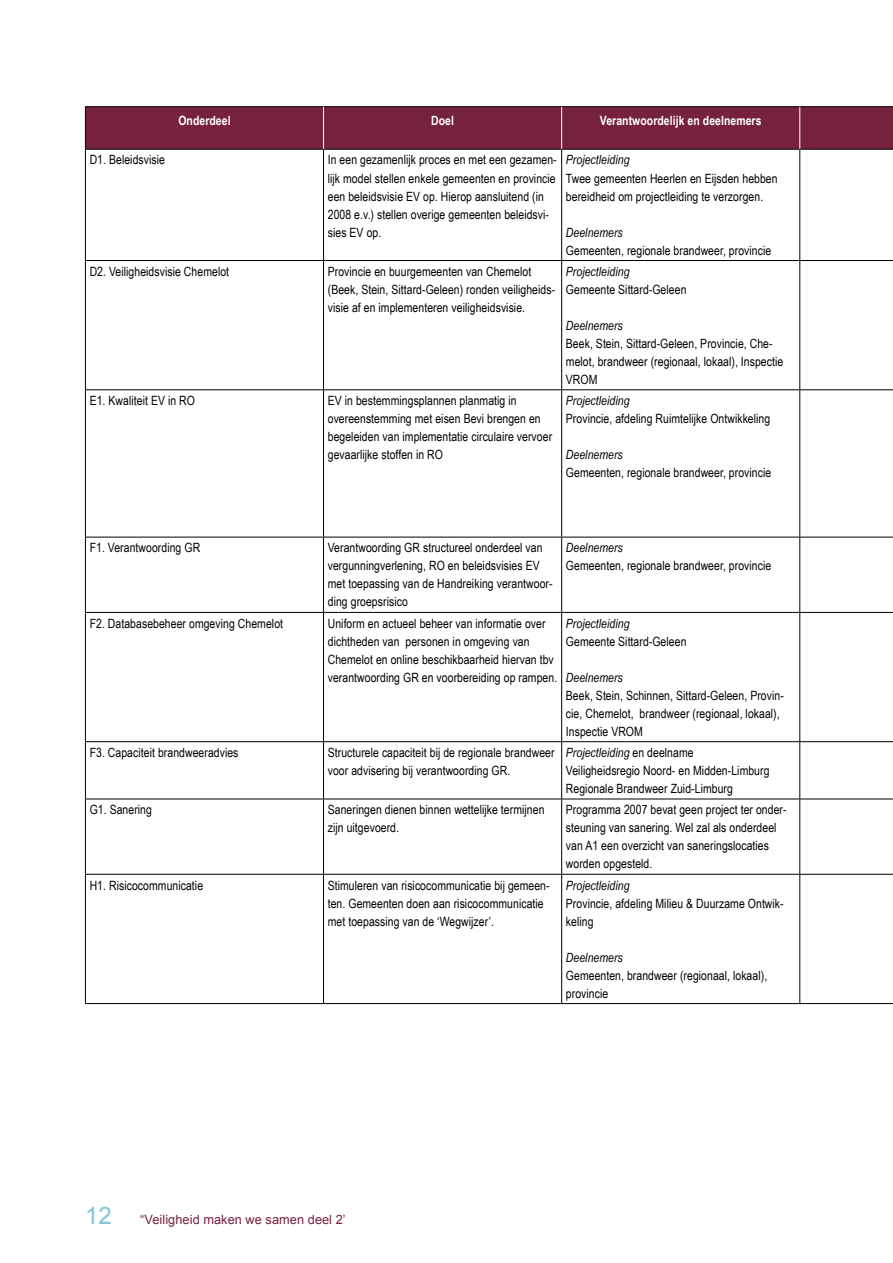
<style>
.page{position:relative;width:893px;height:1263px;background:#fff}
.page>*{position:absolute;margin:0;border:0;box-sizing:border-box;transform-origin:0 0}
.t1{font:12.75px/18px "Arial Narrow";letter-spacing:.005em;color:#000}
.t2{font:italic 12.75px "Arial Narrow";letter-spacing:.005em;color:#000}
.t3{font:700 12.75px "Arial Narrow";letter-spacing:.005em;color:#fff}
.t4{font:12.75px "Arial";letter-spacing:.005em;color:#76223c}
.s1{font-style:italic}
.s2{font-size:24px;color:#81c6d8}
</style>
<div class="page">
<div style="left:86px;top:107px;width:807px;height:42px;background:#76223c"></div>
<hr style="left:85px;top:150px;width:1px;height:110px;background:#000">
<hr style="left:323px;top:150px;width:1px;height:110px;background:#000">
<hr style="left:561px;top:150px;width:1px;height:110px;background:#000">
<hr style="left:799px;top:150px;width:1px;height:110px;background:#000">
<hr style="left:85px;top:260px;width:239px;height:1px;background:#000">
<hr style="left:85px;top:261px;width:1px;height:128px;background:#000">
<hr style="left:324px;top:260px;width:238px;height:1px;background:#000">
<hr style="left:323px;top:261px;width:1px;height:128px;background:#000">
<hr style="left:562px;top:260px;width:238px;height:1px;background:#000">
<hr style="left:561px;top:261px;width:1px;height:128px;background:#000">
<hr style="left:800px;top:260px;width:93px;height:1px;background:#000">
<hr style="left:799px;top:261px;width:1px;height:128px;background:#000">
<hr style="left:85px;top:389px;width:239px;height:1px;background:#000">
<hr style="left:85px;top:390px;width:1px;height:147px;background:#000">
<hr style="left:324px;top:389px;width:238px;height:1px;background:#000">
<hr style="left:323px;top:390px;width:1px;height:147px;background:#000">
<hr style="left:562px;top:389px;width:238px;height:1px;background:#000">
<hr style="left:561px;top:390px;width:1px;height:147px;background:#000">
<hr style="left:800px;top:389px;width:93px;height:1px;background:#000">
<hr style="left:799px;top:390px;width:1px;height:147px;background:#000">
<hr style="left:85px;top:537px;width:239px;height:1px;background:#000">
<hr style="left:85px;top:537px;width:1px;height:75px;background:#000">
<hr style="left:324px;top:537px;width:238px;height:1px;background:#000">
<hr style="left:323px;top:537px;width:1px;height:75px;background:#000">
<hr style="left:562px;top:537px;width:238px;height:1px;background:#000">
<hr style="left:561px;top:537px;width:1px;height:75px;background:#000">
<hr style="left:800px;top:537px;width:93px;height:1px;background:#000">
<hr style="left:799px;top:537px;width:1px;height:75px;background:#000">
<hr style="left:85px;top:612px;width:239px;height:1px;background:#000">
<hr style="left:85px;top:613px;width:1px;height:128px;background:#000">
<hr style="left:324px;top:612px;width:238px;height:1px;background:#000">
<hr style="left:323px;top:613px;width:1px;height:128px;background:#000">
<hr style="left:562px;top:612px;width:238px;height:1px;background:#000">
<hr style="left:561px;top:613px;width:1px;height:128px;background:#000">
<hr style="left:800px;top:612px;width:93px;height:1px;background:#000">
<hr style="left:799px;top:613px;width:1px;height:128px;background:#000">
<hr style="left:85px;top:741px;width:239px;height:1px;background:#000">
<hr style="left:85px;top:742px;width:1px;height:57px;background:#000">
<hr style="left:324px;top:741px;width:238px;height:1px;background:#000">
<hr style="left:323px;top:742px;width:1px;height:57px;background:#000">
<hr style="left:562px;top:741px;width:238px;height:1px;background:#000">
<hr style="left:561px;top:742px;width:1px;height:57px;background:#000">
<hr style="left:800px;top:741px;width:93px;height:1px;background:#000">
<hr style="left:799px;top:742px;width:1px;height:57px;background:#000">
<hr style="left:85px;top:799px;width:239px;height:1px;background:#000">
<hr style="left:85px;top:799px;width:1px;height:75px;background:#000">
<hr style="left:324px;top:799px;width:238px;height:1px;background:#000">
<hr style="left:323px;top:799px;width:1px;height:75px;background:#000">
<hr style="left:562px;top:799px;width:238px;height:1px;background:#000">
<hr style="left:561px;top:799px;width:1px;height:75px;background:#000">
<hr style="left:800px;top:799px;width:93px;height:1px;background:#000">
<hr style="left:799px;top:799px;width:1px;height:75px;background:#000">
<hr style="left:85px;top:106px;width:239px;height:1px;background:#000">
<hr style="left:85px;top:107px;width:1px;height:42px;background:#000">
<hr style="left:324px;top:106px;width:238px;height:1px;background:#000">
<hr style="left:562px;top:106px;width:238px;height:1px;background:#000">
<hr style="left:800px;top:106px;width:93px;height:1px;background:#000">
<hr style="left:85px;top:149px;width:239px;height:1px;background:#000">
<hr style="left:324px;top:149px;width:238px;height:1px;background:#000">
<hr style="left:562px;top:149px;width:238px;height:1px;background:#000">
<hr style="left:800px;top:149px;width:93px;height:1px;background:#000">
<hr style="left:85px;top:874px;width:239px;height:1px;background:#000">
<hr style="left:85px;top:875px;width:1px;height:128px;background:#000">
<hr style="left:324px;top:874px;width:238px;height:1px;background:#000">
<hr style="left:323px;top:875px;width:1px;height:128px;background:#000">
<hr style="left:562px;top:874px;width:238px;height:1px;background:#000">
<hr style="left:561px;top:875px;width:1px;height:128px;background:#000">
<hr style="left:800px;top:874px;width:93px;height:1px;background:#000">
<hr style="left:799px;top:875px;width:1px;height:128px;background:#000">
<hr style="left:85px;top:1003px;width:239px;height:1px;background:#000">
<hr style="left:324px;top:1003px;width:238px;height:1px;background:#000">
<hr style="left:562px;top:1003px;width:238px;height:1px;background:#000">
<hr style="left:800px;top:1003px;width:93px;height:1px;background:#000">
<hr style="left:323px;top:107px;width:1px;height:42px;background:#fff">
<hr style="left:561px;top:107px;width:1px;height:42px;background:#fff">
<hr style="left:799px;top:107px;width:1px;height:42px;background:#fff">
<p class="t3" style="left:178px;top:113px;width:54px">Onderdeel</p>
<p class="t3" style="left:431px;top:113px;width:24px">Doel</p>
<p class="t3" style="left:600px;top:113px;width:163px">Verantwoordelijk en deelnemers</p>
<p class="t1" style="left:90px;top:151px;width:77px">D1. Beleidsvisie</p>
<p class="t1" style="left:328px;top:151px;width:230px">In een gezamenlijk proces en met een gezamen&shy;lijk model stellen enkele gemeenten en provincie een beleidsvisie EV op. Hierop aansluitend (in 2008 e.v.) stellen overige gemeenten beleidsvi&shy;sies EV op.</p>
<p class="t2" style="left:566px;top:153px;width:65px">Projectleiding</p>
<p class="t1" style="left:566px;top:169px;width:213px">Twee gemeenten Heerlen en Eijsden hebben bereidheid om projectleiding te verzorgen.</p>
<p class="t2" style="left:566px;top:225px;width:58px">Deelnemers</p>
<p class="t1" style="left:566px;top:241px;width:207px">Gemeenten, regionale brandweer, provincie</p>
<p class="t1" style="left:90px;top:262px;width:141px">D2. Veiligheidsvisie Chemelot</p>
<p class="t1" style="left:328px;top:262px;width:229px">Provincie en buurgemeenten van Chemelot (Beek, Stein, Sittard-Geleen) ronden veiligheids&shy;visie af en implementeren veiligheidsvisie.</p>
<p class="t2" style="left:566px;top:264px;width:65px">Projectleiding</p>
<p class="t1" style="left:566px;top:280px;width:122px">Gemeente Sittard-Geleen</p>
<p class="t2" style="left:566px;top:318px;width:58px">Deelnemers</p>
<p class="t1" style="left:566px;top:334px;width:219px">Beek, Stein, Sittard-Geleen, Provincie, Che&shy;melot, brandweer (regionaal, lokaal), Inspectie<br>VROM</p>
<p class="t1" style="left:90px;top:392px;width:107px">E1. Kwaliteit EV in RO</p>
<p class="t1" style="left:328px;top:392px;width:226px">EV in bestemmingsplannen planmatig in overeenstemming met eisen Bevi brengen en begeleiden van implementatie circulaire vervoer gevaarlijke stoffen in RO</p>
<p class="t2" style="left:566px;top:393px;width:65px">Projectleiding</p>
<p class="t1" style="left:566px;top:410px;width:206px">Provincie, afdeling Ruimtelijke Ontwikkeling</p>
<p class="t2" style="left:566px;top:447px;width:58px">Deelnemers</p>
<p class="t1" style="left:566px;top:464px;width:207px">Gemeenten, regionale brandweer, provincie</p>
<p class="t1" style="left:90px;top:539px;width:112px">F1. Verantwoording GR</p>
<p class="t1" style="left:328px;top:539px;width:226px">Verantwoording GR structureel onderdeel van vergunningverlening, RO en beleidsvisies EV met toepassing van de Handreiking verantwoor&shy;ding groepsrisico</p>
<p class="t2" style="left:566px;top:541px;width:58px">Deelnemers</p>
<p class="t1" style="left:566px;top:557px;width:207px">Gemeenten, regionale brandweer, provincie</p>
<p class="t1" style="left:90px;top:614px;width:195px">F2. Databasebeheer omgeving Chemelot</p>
<p class="t1" style="left:328px;top:614px;width:231px">Uniform en actueel beheer van informatie over dichtheden van personen in omgeving van Chemelot en online beschikbaarheid hiervan tbv verantwoording GR en voorbereiding op rampen.</p>
<p class="t2" style="left:566px;top:616px;width:65px">Projectleiding</p>
<p class="t1" style="left:566px;top:632px;width:122px">Gemeente Sittard-Geleen</p>
<p class="t2" style="left:566px;top:670px;width:58px">Deelnemers</p>
<p class="t1" style="left:566px;top:686px;width:219px">Beek, Stein, Schinnen, Sittard-Geleen, Provin&shy;cie, Chemelot, brandweer (regionaal, lokaal),<br>Inspectie VROM</p>
<p class="t1" style="left:90px;top:743px;width:150px">F3. Capaciteit brandweeradvies</p>
<p class="t1" style="left:328px;top:743px;width:228px">Structurele capaciteit bij de regionale brandweer voor advisering bij verantwoording GR.</p>
<p class="t1" style="left:566px;top:743px;width:205px"><span class="s1">Projectleiding</span> en deelname<br>Veiligheidsregio Noord- en Midden-Limburg<br>Regionale Brandweer Zuid-Limburg</p>
<p class="t1" style="left:90px;top:801px;width:64px">G1. Sanering</p>
<p class="t1" style="left:328px;top:801px;width:218px">Saneringen dienen binnen wettelijke termijnen zijn uitgevoerd.</p>
<p class="t1" style="left:566px;top:801px;width:222px">Programma 2007 bevat geen project ter onder&shy;steuning van sanering. Wel zal als onderdeel van A1 een overzicht van saneringslocaties worden opgesteld.</p>
<p class="t1" style="left:90px;top:876px;width:115px">H1. Risicocommunicatie</p>
<p class="t1" style="left:328px;top:876px;width:223px">Stimuleren van risicocommunicatie bij gemeen&shy;ten. Gemeenten doen aan risicocommunicatie met toepassing van de ‘Wegwijzer’.</p>
<p class="t2" style="left:566px;top:878px;width:65px">Projectleiding</p>
<p class="t1" style="left:566px;top:894px;width:219px">Provincie, afdeling Milieu &amp; Duurzame Ontwik&shy;keling</p>
<p class="t2" style="left:566px;top:950px;width:58px">Deelnemers</p>
<p class="t1" style="left:566px;top:966px;width:203px">Gemeenten, brandweer (regionaal, lokaal), provincie</p>
<p class="t4" style="left:85px;top:1212px;width:262px"><span class="s2">12</span> “Veiligheid maken we samen deel 2’</p>
</div>
